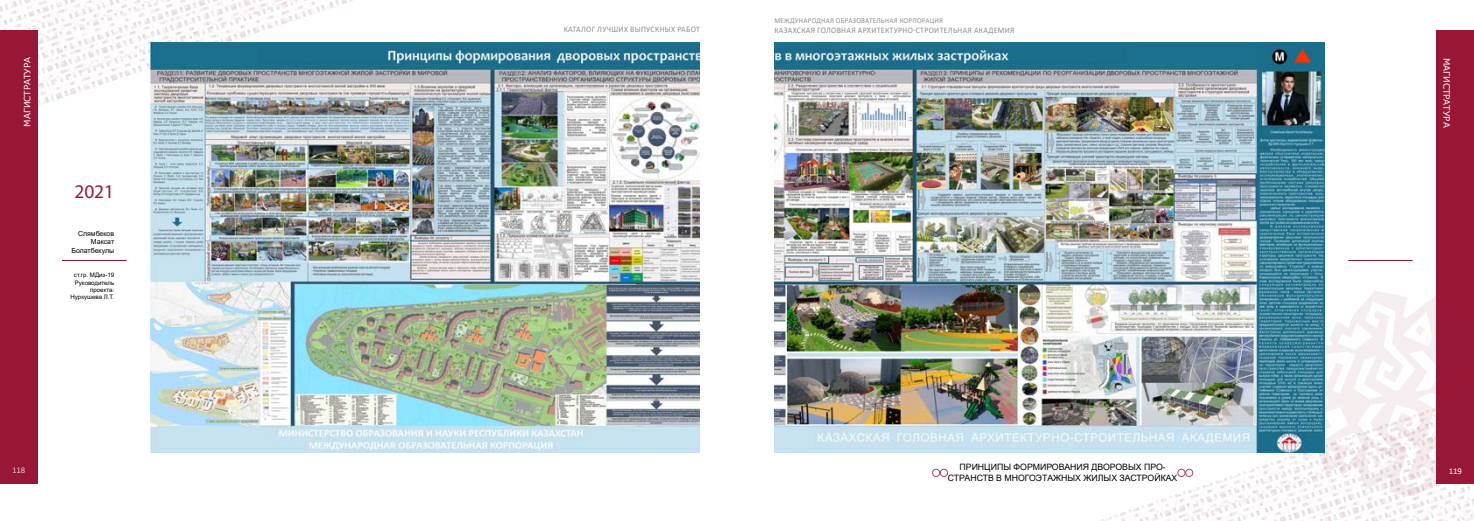
<style>
.page{position:relative;width:1474px;height:521px;background:#fff}
.page>*{position:absolute;margin:0;border:0;box-sizing:border-box;transform-origin:0 0}
.t1{font:19.43px "Myriad Pro";color:#971736}
.t2{font:8.75px/10.5px "Arial";color:#000;text-align:center}
.t3{font:8.75px "MS Reference Sans Serif";color:#fff}
.t4{font:300 8.75px "Calibri";color:#fff}
.t5{font:8.75px "Calibri";color:#fff}
.t6{font:8.4px "Calibri";letter-spacing:.04em;color:#8e8e8d;scale:.93 1}
.t7{font:7.52px "Calibri";letter-spacing:.04em;color:#8e8e8d;scale:.93 1}
.t8{font:7px/8.4px "Arial";color:#000;text-align:right}
.t9{font:6.12px/7.4px "Arial";color:#000;text-align:right}
</style>
<div class="page">
<img style="left:1101px;top:458px;width:372px;height:63px">
<div style="left:1436px;top:30px;width:37px;height:454px;background:#981735"></div>
<hr style="left:62px;top:260px;width:64px;height:1px;background:#971637">
<svg style="left:1289px;top:291px;width:184px;height:206px"></svg>
<svg style="left:1416px;top:325px;width:9px;height:10px"></svg>
<svg style="left:1373px;top:457px;width:8px;height:10px"></svg>
<hr style="left:1348px;top:260px;width:64px;height:1px;background:#981735">
<img style="left:0;top:0;width:353px;height:128px">
<div style="left:0;top:30px;width:37px;height:454px;background:#981735"></div>
<div style="left:940px;top:469px;width:7px;height:8px;border:1px solid #971637;border-radius:50%"></div>
<div style="left:932px;top:469px;width:8px;height:8px;border:1px solid #971637;border-radius:50%"></div>
<div style="left:1185px;top:469px;width:7px;height:7px;background:#fff;border-radius:50%"></div>
<div style="left:1185px;top:469px;width:8px;height:8px;border:1px solid #971637;border-radius:50%"></div>
<div style="left:1177px;top:469px;width:7px;height:7px;background:#fff;border-radius:50%"></div>
<div style="left:1177px;top:469px;width:8px;height:8px;border:1px solid #971637;border-radius:50%"></div>
<img style="left:150px;top:42px;width:549px;height:411px">
<img style="left:774px;top:42px;width:550px;height:411px">
<p class="t7" style="left:774px;top:15px;width:183px">МЕЖДУНАРОДНАЯ ОБРАЗОВАТЕЛЬНАЯ КОРПОРАЦИЯ</p>
<p class="t3" style="left:22px;top:127px;width:71px;rotate:-90deg">МАГИСТРАТУРА</p>
<h1 class="t1" style="left:74px;top:180px;width:41px">2021</h1>
<p class="t8" style="left:71px;top:229px;width:44px">Слямбеков<br>Максат<br>Болатбекулы</p>
<p class="t9" style="left:70px;top:271px;width:45px">ст.гр. МДиз-19<br>Руководитель проекта:<br>Нуркушева Л.Т.</p>
<p class="t6" style="left:563px;top:24px;width:148px">КАТАЛОГ ЛУЧШИХ ВЫПУСКНЫХ РАБОТ</p>
<p class="t6" style="left:774px;top:24px;width:260px">КАЗАХСКАЯ ГОЛОВНАЯ АРХИТЕКТУРНО-СТРОИТЕЛЬНАЯ АКАДЕМИЯ</p>
<p class="t3" style="left:1452px;top:58px;width:71px;rotate:90deg">МАГИСТРАТУРА</p>
<p class="t2" style="left:947px;top:462px;width:231px">ПРИНЦИПЫ ФОРМИРОВАНИЯ ДВОРОВЫХ ПРО-<br>СТРАНСТВ В МНОГОЭТАЖНЫХ ЖИЛЫХ ЗАСТРОЙКАХ</p>
<p class="t4" style="left:12px;top:465px;width:15px">118</p>
<p class="t5" style="left:1448px;top:465px;width:15px">119</p>
</div>
